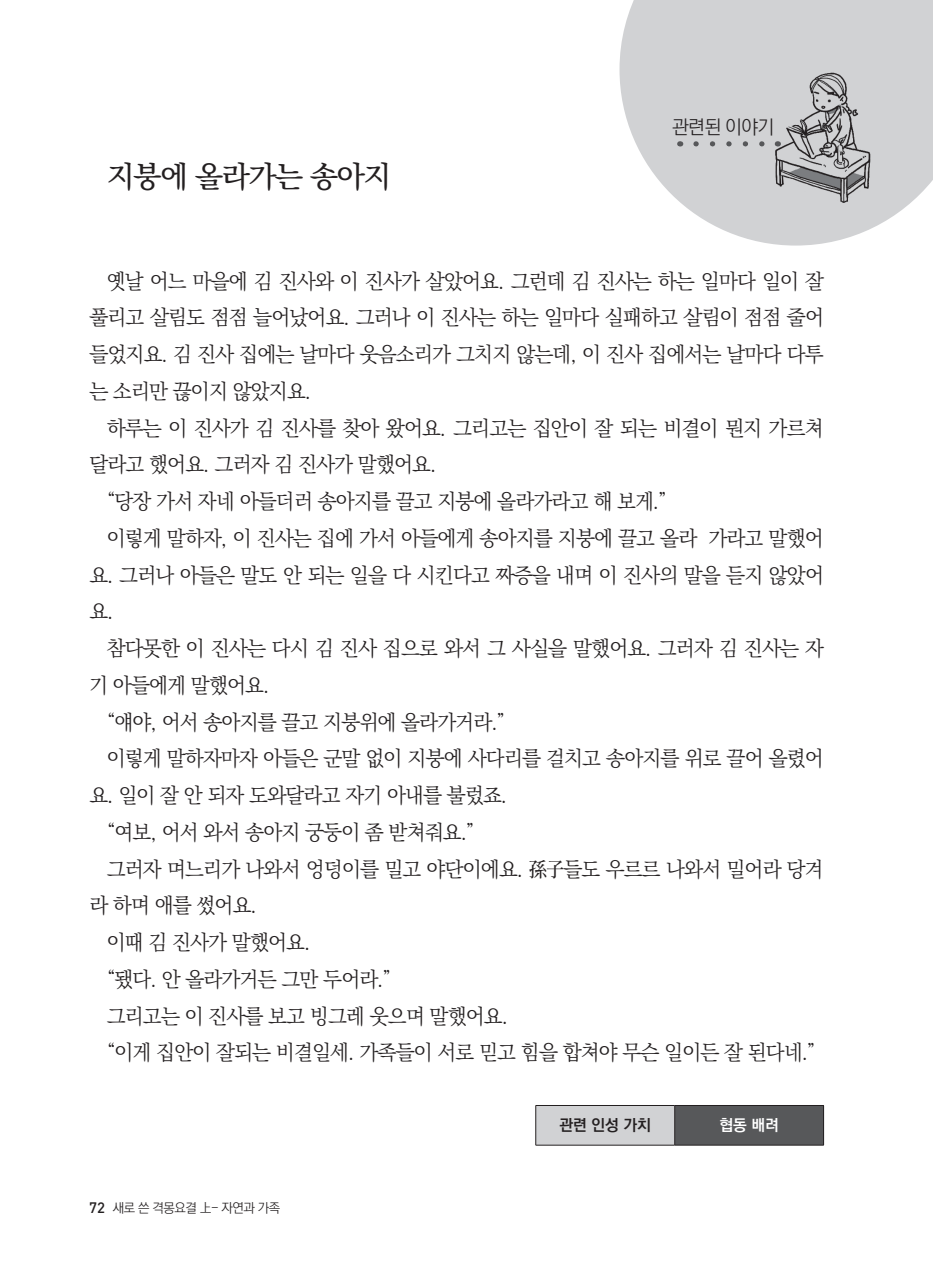
<style>
.page{position:relative;width:933px;height:1275px;background:#fff}
.page>*{position:absolute;margin:0;border:0;box-sizing:border-box;transform-origin:0 0}
.t1{font:500 29.75px "Ko Pub Batang";letter-spacing:-.04em;color:#231f20}
.t2{font:300 21px/36.8px "Ko Pub Batang";letter-spacing:-.04em;color:#231f20;text-align:justify;scale:.96 1}
.t3{font:300 19.25px "Ko Pub Dotum";letter-spacing:-.04em;color:#231f20}
.t4{font:700 15.75px "Ko Pub Dotum";color:#231f20}
.t5{font:700 15.75px "Ko Pub Dotum";color:#fff}
.t6{font:300 13.12px "Ko Pub Dotum";letter-spacing:-.035em;color:#231f20}
.s1{font-family:"Dinmed";font-weight:400;font-size:14.88px}
</style>
<div class="page">
<svg style="left:619px;top:0;width:314px;height:246px;fill:#d1d2d4"></svg>
<img style="left:771px;top:64px;width:114px;height:139px">
<svg style="left:696px;top:141px;width:73px;height:5px"></svg>
<div style="left:536px;top:1105px;width:138px;height:40px;background:#d1d2d4"></div>
<div style="left:674px;top:1105px;width:149px;height:40px;background:#57585a"></div>
<hr style="left:535px;top:1106px;width:1px;height:39px;background:#231f20">
<hr style="left:535px;top:1105px;width:139px;height:1px;background:#231f20">
<hr style="left:535px;top:1145px;width:139px;height:1px;background:#231f20">
<hr style="left:674px;top:1106px;width:1px;height:39px;background:#231f20">
<hr style="left:823px;top:1106px;width:1px;height:39px;background:#231f20">
<hr style="left:674px;top:1105px;width:149px;height:1px;background:#231f20">
<hr style="left:674px;top:1145px;width:149px;height:1px;background:#231f20">
<h1 class="t1" style="left:107px;top:162px;width:286px">지붕에 올라가는 송아지</h1>
<p class="t3" style="left:672px;top:118px;width:103px">관련된 이야기</p>
<p class="t2" style="left:89px;top:263px;width:766px;text-indent:17px">옛날 어느 마을에 김 진사와 이 진사가 살았어요. 그런데 김 진사는 하는 일마다 일이 잘 풀리고 살림도 점점 늘어났어요. 그러나 이 진사는 하는 일마다 실패하고 살림이 점점 줄어 들었지요. 김 진사 집에는 날마다 웃음소리가 그치지 않는데, 이 진사 집에서는 날마다 다투 는 소리만 끊이지 않았지요.</p>
<p class="t2" style="left:107px;top:410px;width:748px">하루는 이 진사가 김 진사를 찾아 왔어요. 그리고는 집안이 잘 되는 비결이 뭔지 가르쳐</p>
<p class="t2" style="left:89px;top:447px;width:363px">달라고 했어요. 그러자 김 진사가 말했어요.</p>
<p class="t2" style="left:107px;top:484px;width:585px">“당장 가서 자네 아들더러 송아지를 끌고 지붕에 올라가라고 해 보게.”</p>
<p class="t2" style="left:107px;top:521px;width:748px">이렇게 말하자, 이 진사는 집에 가서 아들에게 송아지를 지붕에 끌고 올라 가라고 말했어</p>
<p class="t2" style="left:89px;top:557px;width:766px">요. 그러나 아들은 말도 안 되는 일을 다 시킨다고 짜증을 내며 이 진사의 말을 듣지 않았어</p>
<p class="t2" style="left:89px;top:594px;width:27px">요.</p>
<p class="t2" style="left:107px;top:631px;width:748px">참다못한 이 진사는 다시 김 진사 집으로 와서 그 사실을 말했어요. 그러자 김 진사는 자</p>
<p class="t2" style="left:89px;top:668px;width:189px">기 아들에게 말했어요.</p>
<p class="t2" style="left:107px;top:704px;width:417px">“얘야, 어서 송아지를 끌고 지붕위에 올라가거라.”</p>
<p class="t2" style="left:107px;top:741px;width:748px">이렇게 말하자마자 아들은 군말 없이 지붕에 사다리를 걸치고 송아지를 위로 끌어 올렸어</p>
<p class="t2" style="left:89px;top:778px;width:437px">요. 일이 잘 안 되자 도와달라고 자기 아내를 불렀죠.</p>
<p class="t2" style="left:107px;top:815px;width:385px">“여보, 어서 와서 송아지 궁둥이 좀 받쳐줘요.”</p>
<p class="t2" style="left:107px;top:851px;width:748px">그러자 며느리가 나와서 엉덩이를 밀고 야단이에요. 孫子들도 우르르 나와서 밀어라 당겨</p>
<p class="t2" style="left:89px;top:888px;width:176px">라 하며 애를 썼어요.</p>
<p class="t2" style="left:107px;top:925px;width:214px">이때 김 진사가 말했어요.</p>
<p class="t2" style="left:107px;top:962px;width:298px">“됐다. 안 올라가거든 그만 두어라.”</p>
<p class="t2" style="left:107px;top:998px;width:420px">그리고는 이 진사를 보고 빙그레 웃으며 말했어요.</p>
<p class="t2" style="left:107px;top:1035px;width:740px">“이게 집안이 잘되는 비결일세. 가족들이 서로 믿고 힘을 합쳐야 무슨 일이든 잘 된다네.”</p>
<p class="t6" style="left:89px;top:1201px;width:192px"><span class="s1">72</span> 새로 쓴 격몽요결 上- 자연과 가족</p>
<p class="t4" style="left:559px;top:1117px;width:93px">관련 인성 가치</p>
<p class="t5" style="left:719px;top:1117px;width:61px">협동 배려</p>
</div>
